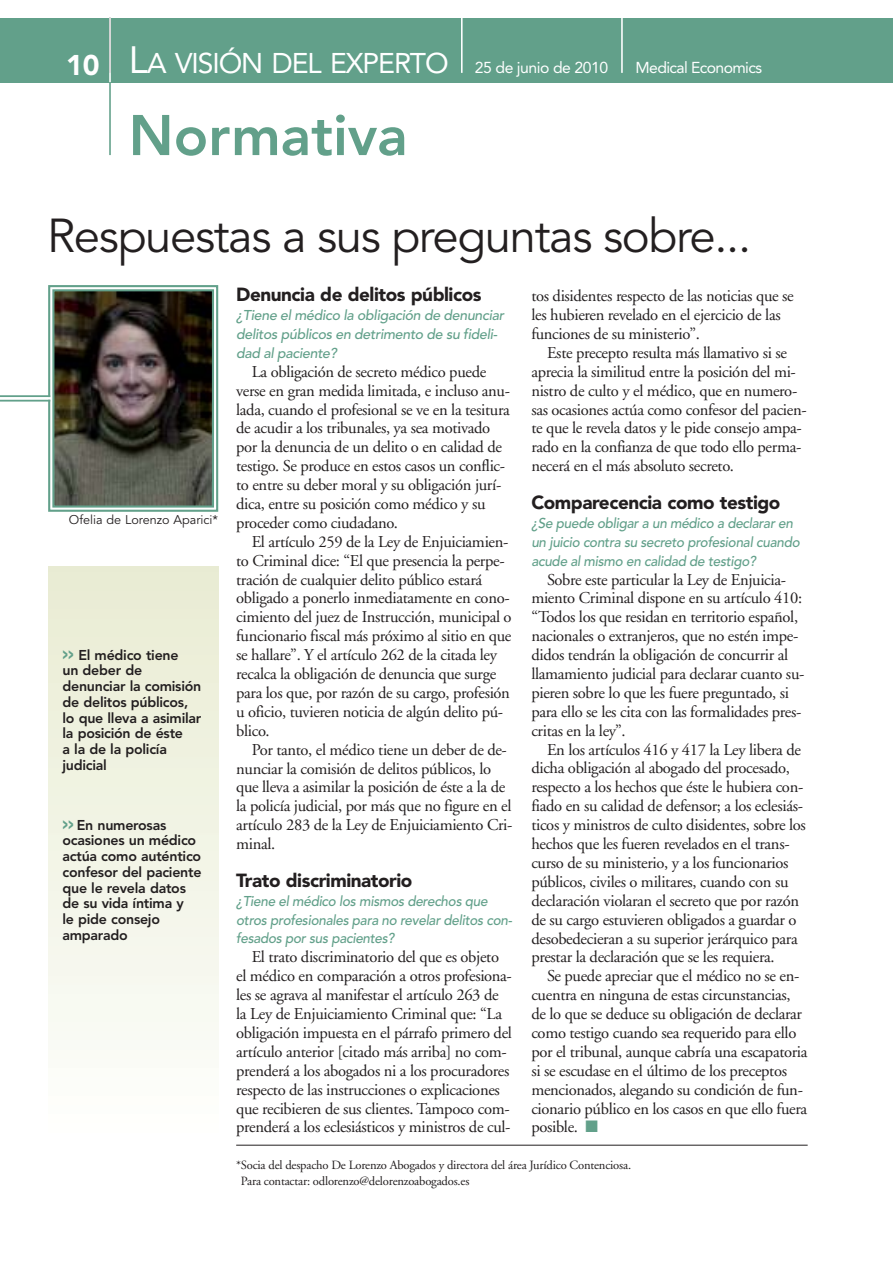
<style>
.page{position:relative;width:893px;height:1263px;background:#fff}
.page>*{position:absolute;margin:0;border:0;box-sizing:border-box;transform-origin:0 0}
.t1{font:800 56.7px "Avenir";color:#62a08a}
.t2{font:47.25px "Avenir";letter-spacing:-.03em;color:#231f20}
.t3{font:28.35px "Avenir";letter-spacing:-.035em;color:#fff}
.t4{font:900 28.35px "Avenir";color:#fff}
.t5{font:900 18.9px "Avenir";letter-spacing:-.025em;color:#231f20}
.t6{font:16.5px/18.9px "Adobe Garamond";letter-spacing:-.02em;color:#231f20}
.t7{font:15.75px "Avenir";letter-spacing:-.04em;color:#fff}
.t8{font:800 14.1px/15.8px "Avenir";letter-spacing:-.02em;color:#231f20}
.t9{font:italic 500 14.1px/18.9px "Avenir";letter-spacing:-.02em;color:#62a08a;scale:.96 1}
.t10{font:italic 500 14.1px/18.9px "Avenir";letter-spacing:-.02em;color:#62a08a}
.t11{font:12.6px/15.8px "Adobe Garamond";letter-spacing:-.015em;color:#231f20}
.t12{font:12.6px "Avenir";color:#231f20}
.s1{font-size:37.8px}
.s2{font-size:15.75px}
.s3{font-weight:900;font-size:17.25px;color:#62a08a}
.s4{color:#62a08a}
</style>
<div class="page">
<div style="left:0;top:18px;width:893px;height:64px;background:#62a08a"></div>
<hr style="left:109px;top:18px;width:2px;height:64px;background:#fff">
<hr style="left:109px;top:82px;width:2px;height:73px;background:#62a08a">
<svg style="left:48px;top:285px;width:171px;height:227px;background:#4b4a41"></svg>
<div style="left:48px;top:567px;width:170px;height:584px;background:linear-gradient(to bottom,#e8ebd2,#fefefd)"></div>
<hr style="left:0;top:399px;width:50px;height:3px;background:#62a08a">
<hr style="left:0;top:395px;width:50px;height:2px;background:#62a08a">
<hr style="left:0;top:397px;width:51px;height:3px;background:#fff">
<hr style="left:236px;top:1145px;width:572px;height:1px;background:#231f20">
<hr style="left:621px;top:18px;width:2px;height:55px;background:#fff">
<hr style="left:461px;top:18px;width:2px;height:55px;background:#fff">
<h3 class="t4" style="left:66px;top:54px;width:35px">10</h3>
<h3 class="t3" style="left:129px;top:51px;width:481px"><span class="s1">L</span>A VISIÓN DEL EXPERTO <span class="s2">25 de junio de 2010</span></h3>
<h1 class="t1" style="left:129px;top:112px;width:281px">Normativa</h1>
<p class="t7" style="left:636px;top:61px;width:128px">Medical Economics</p>
<h2 class="t2" style="left:47px;top:216px;width:705px">Respuestas a sus preguntas sobre...</h2>
<p class="t12" style="left:69px;top:515px;width:151px">Ofelia de Lorenzo Aparici*</p>
<p class="t8" style="left:63px;top:648px;width:140px"><span class="s3">&gt;&gt;</span> El médico tiene<br>un deber de denunciar la comisión de delitos públicos, lo que lleva a asimilar la posición de éste<br>a la de la policía judicial</p>
<p class="t8" style="left:63px;top:818px;width:141px"><span class="s3">&gt;&gt;</span> En numerosas ocasiones un médico actúa como auténtico confesor del paciente que le revela datos de su vida íntima y<br>le pide consejo amparado</p>
<p class="t5" style="left:236px;top:287px;width:247px">Denuncia de delitos públicos</p>
<p class="t10" style="left:236px;top:307px;width:269px">¿Tiene el médico la obligación de denunciar delitos públicos en detrimento de su fideli&shy;dad al paciente?</p>
<p class="t6" style="left:236px;top:364px;width:275px;text-indent:16px">La obligación de secreto médico puede verse en gran medida limitada, e incluso anu&shy;lada, cuando el profesional se ve en la tesitura de acudir a los tribunales, ya sea motivado por la denuncia de un delito o en calidad de testigo. Se produce en estos casos un conflic&shy;to entre su deber moral y su obligación jurí&shy;dica, entre su posición como médico y su proceder como ciudadano.</p>
<p class="t6" style="left:236px;top:534px;width:277px;text-indent:16px">El artículo 259 de la Ley de Enjuiciamien&shy;to Criminal dice: “El que presencia la perpe&shy;tración de cualquier delito público estará obligado a ponerlo inmediatamente en cono&shy;cimiento del juez de Instrucción, municipal o funcionario fiscal más próximo al sitio en que se hallare”. Y el artículo 262 de la citada ley recalca la obligación de denuncia que surge para los que, por razón de su cargo, profesión u oficio, tuvieren noticia de algún delito pú&shy;blico.</p>
<p class="t6" style="left:236px;top:741px;width:278px;text-indent:16px">Por tanto, el médico tiene un deber de de&shy;nunciar la comisión de delitos públicos, lo que lleva a asimilar la posición de éste a la de la policía judicial, por más que no figure en el artículo 283 de la Ley de Enjuiciamiento Cri&shy;minal.</p>
<p class="t5" style="left:236px;top:873px;width:178px">Trato discriminatorio</p>
<p class="t9" style="left:236px;top:893px;width:289px">¿Tiene el médico los mismos derechos que otros profesionales para no revelar delitos con&shy;fesados por sus pacientes?</p>
<p class="t6" style="left:236px;top:949px;width:277px;text-indent:16px">El trato discriminatorio del que es objeto el médico en comparación a otros profesiona&shy;les se agrava al manifestar el artículo 263 de la Ley de Enjuiciamiento Criminal que: “La obligación impuesta en el párrafo primero del artículo anterior [citado más arriba] no com&shy;prenderá a los abogados ni a los procuradores respecto de las instrucciones o explicaciones que recibieren de sus clientes. Tampoco com&shy;prenderá a los eclesiásticos y ministros de cul-</p>
<p class="t6" style="left:531px;top:288px;width:264px">tos disidentes respecto de las noticias que se les hubieren revelado en el ejercicio de las funciones de su ministerio”.</p>
<p class="t6" style="left:531px;top:345px;width:277px;text-indent:16px">Este precepto resulta más llamativo si se aprecia la similitud entre la posición del mi&shy;nistro de culto y el médico, que en numero&shy;sas ocasiones actúa como confesor del pacien&shy;te que le revela datos y le pide consejo ampa&shy;rado en la confianza de que todo ello perma&shy;necerá en el más absoluto secreto.</p>
<p class="t5" style="left:531px;top:495px;width:251px">Comparecencia como testigo</p>
<p class="t9" style="left:531px;top:515px;width:281px">¿Se puede obligar a un médico a declarar en un juicio contra su secreto profesional cuando acude al mismo en calidad de testigo?</p>
<p class="t6" style="left:531px;top:571px;width:275px;text-indent:16px">Sobre este particular la Ley de Enjuicia&shy;miento Criminal dispone en su artículo 410: “Todos los que residan en territorio español, nacionales o extranjeros, que no estén impe&shy;didos tendrán la obligación de concurrir al llamamiento judicial para declarar cuanto su&shy;pieren sobre lo que les fuere preguntado, si para ello se les cita con las formalidades pres&shy;critas en la ley”.</p>
<p class="t6" style="left:531px;top:741px;width:276px;text-indent:16px">En los artículos 416 y 417 la Ley libera de dicha obligación al abogado del procesado, respecto a los hechos que éste le hubiera con&shy;fiado en su calidad de defensor; a los eclesiás&shy;ticos y ministros de culto disidentes, sobre los hechos que les fueren revelados en el trans&shy;curso de su ministerio, y a los funcionarios públicos, civiles o militares, cuando con su declaración violaran el secreto que por razón de su cargo estuvieren obligados a guardar o desobedecieran a su superior jerárquico para prestar la declaración que se les requiera.</p>
<p class="t6" style="left:531px;top:968px;width:278px;text-indent:16px">Se puede apreciar que el médico no se en&shy;cuentra en ninguna de estas circunstancias, de lo que se deduce su obligación de declarar como testigo cuando sea requerido para ello por el tribunal, aunque cabría una escapatoria si se escudase en el último de los preceptos mencionados, alegando su condición de fun&shy;cionario público en los casos en que ello fuera posible. <span class="s4">■</span></p>
<p class="t11" style="left:241px;top:1158px;width:392px;text-indent:-5px">*Socia del despacho De Lorenzo Abogados y directora del área Jurídico Contenciosa.<br>Para contactar: odlorenzo@delorenzoabogados.es</p>
</div>
